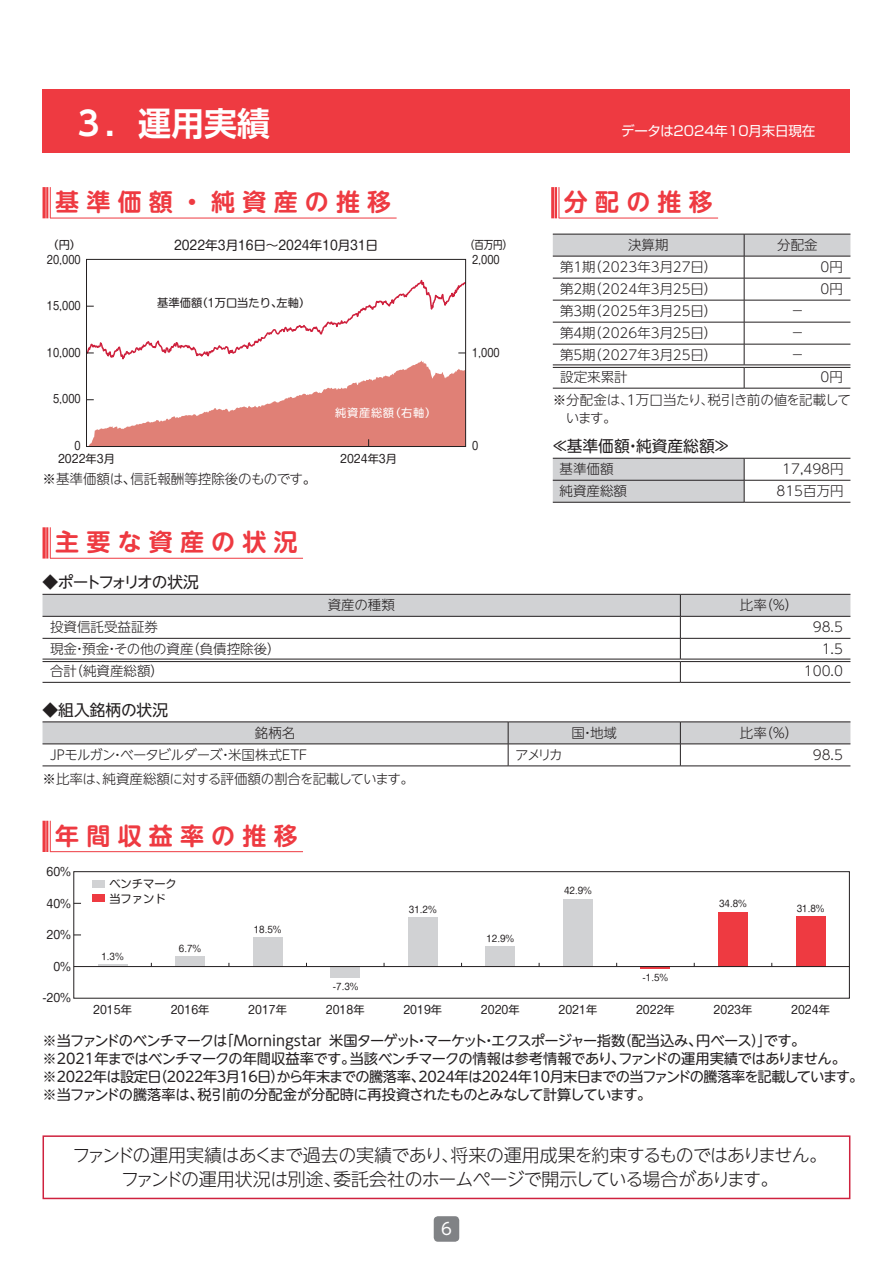
<style>
.page{position:relative;width:893px;height:1263px;background:#fff}
.page>*{position:absolute;margin:0;border:0;box-sizing:border-box;transform-origin:0 0}
.t1{font:700 33px "UD Shin Go NT Pro De";color:#fff}
.t2{font:700 24px "UD Shin M Go Pro De";letter-spacing:.3em;color:#ee3a41}
.t3{font:300 18px/24px "UD Shin Go NT Pro";letter-spacing:-.04em;color:#231f20;text-align:center}
.t4{font:16.5px "UD Shin Go NT Pro";color:#fff}
.t5{font:15.75px "UD Shin M Go Pro";color:#231f20}
.t6{font:15.75px "UD Shin Go NT Pro";letter-spacing:-.14em;color:#231f20}
.t7{font:15.75px "UD Shin Go NT Pro";letter-spacing:-.015em;color:#231f20}
.t8{font:14.25px/18px "UD Shin M Go Pro";letter-spacing:-.04em;color:#231f20}
.t9{font:300 13.5px "UD Shin Go NT Pro";color:#231f20}
.t10{font:300 13.5px "UD Shin Go NT Pro";letter-spacing:-.035em;color:#231f20}
.t11{font:300 13.5px/22.2px "UD Shin Go NT Pro";letter-spacing:-.02em;color:#231f20}
.t12{font:300 13.5px "UD Shin Go NT Pro";letter-spacing:-.04em;color:#231f20}
.t13{font:300 13.5px "UD Shin M Go Pro";color:#231f20}
.t14{font:13.5px "Shin Go Pr 5";color:#fff}
.t15{font:12.75px "Shin M Go Pro";color:#231f20}
.t16{font:11.25px/14.5px "Shin M Go Pro";color:#231f20}
.t17{font:11.25px "Shin M Go Pro";color:#231f20;scale:.9 1}
.t18{font:11.25px "Shin M Go Pro";letter-spacing:.065em;color:#fff}
.t19{font:11.25px "Shin M Go Pro";color:#231f20;scale:.85 1}
.t20{font:9px "Shin M Go Pro";color:#231f20}
</style>
<div class="page">
<div style="left:434px;top:1216px;width:25px;height:26px;background:#808285;border-radius:4px"></div>
<div style="left:43px;top:89px;width:807px;height:64px;background:#ee3a41"></div>
<hr style="left:50px;top:218px;width:347px;height:1px;background:#ee3a41">
<hr style="left:43px;top:187px;width:3px;height:31px;background:#ee3a41">
<hr style="left:46px;top:187px;width:2px;height:31px;background:#ee3a41">
<hr style="left:50px;top:187px;width:1px;height:31px;background:#ee3a41">
<hr style="left:50px;top:851px;width:253px;height:1px;background:#ee3a41">
<hr style="left:43px;top:821px;width:3px;height:31px;background:#ee3a41">
<hr style="left:46px;top:821px;width:2px;height:31px;background:#ee3a41">
<hr style="left:50px;top:821px;width:1px;height:31px;background:#ee3a41">
<hr style="left:559px;top:218px;width:159px;height:1px;background:#ee3a41">
<hr style="left:551px;top:187px;width:3px;height:31px;background:#ee3a41">
<hr style="left:555px;top:187px;width:2px;height:31px;background:#ee3a41">
<hr style="left:559px;top:187px;width:1px;height:31px;background:#ee3a41">
<hr style="left:50px;top:558px;width:253px;height:1px;background:#ee3a41">
<hr style="left:43px;top:527px;width:3px;height:31px;background:#ee3a41">
<hr style="left:46px;top:527px;width:2px;height:31px;background:#ee3a41">
<hr style="left:50px;top:527px;width:1px;height:31px;background:#ee3a41">
<div style="left:43px;top:1135px;width:807px;height:64px;border:2px solid #cf223e"></div>
<svg style="left:86px;top:258px;width:381px;height:189px"></svg>
<svg style="left:87px;top:274px;width:379px;height:172px"></svg>
<hr style="left:553px;top:388px;width:191px;height:1px;background:#231f20">
<hr style="left:744px;top:388px;width:106px;height:1px;background:#231f20">
<svg style="left:553px;top:234px;width:297px;height:154px"></svg>
<hr style="left:553px;top:365px;width:191px;height:1px;background:#231f20">
<hr style="left:553px;top:367px;width:191px;height:1px;background:#231f20">
<hr style="left:744px;top:365px;width:106px;height:1px;background:#231f20">
<hr style="left:744px;top:367px;width:106px;height:1px;background:#231f20">
<hr style="left:744px;top:458px;width:106px;height:1px;background:#231f20">
<hr style="left:744px;top:480px;width:106px;height:1px;background:#231f20">
<svg style="left:553px;top:458px;width:192px;height:44px;background:#c8c9cb"></svg>
<hr style="left:553px;top:502px;width:191px;height:1px;background:#231f20">
<hr style="left:744px;top:502px;width:106px;height:1px;background:#231f20">
<hr style="left:43px;top:682px;width:637px;height:1px;background:#231f20">
<hr style="left:680px;top:682px;width:170px;height:1px;background:#231f20">
<svg style="left:43px;top:594px;width:807px;height:88px"></svg>
<hr style="left:43px;top:766px;width:465px;height:1px;background:#231f20">
<hr style="left:508px;top:766px;width:172px;height:1px;background:#231f20">
<hr style="left:680px;top:766px;width:170px;height:1px;background:#231f20">
<svg style="left:43px;top:722px;width:807px;height:44px"></svg>
<div style="left:73px;top:871px;width:777px;height:127px;border:1px solid #231f20"></div>
<hr style="left:641px;top:966px;width:29px;height:3px;background:#ee3a41">
<div style="left:718px;top:911px;width:30px;height:55px;background:#ee3a41"></div>
<div style="left:796px;top:916px;width:29px;height:50px;background:#ee3a41"></div>
<div style="left:563px;top:899px;width:30px;height:67px;background:#d1d2d4"></div>
<div style="left:485px;top:946px;width:30px;height:20px;background:#d1d2d4"></div>
<hr style="left:98px;top:964px;width:29px;height:2px;background:#d1d2d4">
<div style="left:175px;top:956px;width:30px;height:10px;background:#d1d2d4"></div>
<div style="left:253px;top:937px;width:30px;height:29px;background:#d1d2d4"></div>
<div style="left:330px;top:966px;width:30px;height:12px;background:#d1d2d4"></div>
<div style="left:408px;top:917px;width:30px;height:49px;background:#d1d2d4"></div>
<hr style="left:74px;top:966px;width:775px;height:1px;background:#231f20">
<div style="left:92px;top:880px;width:13px;height:8px;background:#d1d2d4"></div>
<div style="left:92px;top:895px;width:13px;height:7px;background:#ee3a41"></div>
<h1 class="t1" style="left:72px;top:96px;width:200px">３．運用実績</h1>
<h2 class="t2" style="left:55px;top:183px;width:338px">基準価額・純資産の推移</h2>
<p class="t14" style="left:621px;top:120px;width:196px">データは2024年10月末日現在</p>
<h2 class="t2" style="left:564px;top:183px;width:150px">分配の推移</h2>
<p class="t16" style="left:47px;top:236px;width:35px">（円）</p>
<p class="t15" style="left:174px;top:235px;width:206px">2022年3月16日～2024年10月31日</p>
<p class="t19" style="left:465px;top:236px;width:57px">（百万円）</p>
<p class="t9" style="left:628px;top:234px;width:42px">決算期</p>
<p class="t9" style="left:777px;top:234px;width:42px">分配金</p>
<p class="t9" style="left:560px;top:256px;width:158px">第１期（2023年3月27日）</p>
<p class="t9" style="left:820px;top:256px;width:24px">0円</p>
<p class="t9" style="left:560px;top:278px;width:158px">第２期（2024年3月25日）</p>
<p class="t9" style="left:820px;top:278px;width:24px">0円</p>
<p class="t9" style="left:560px;top:300px;width:158px">第３期（2025年3月25日）</p>
<p class="t9" style="left:791px;top:300px;width:15px">−</p>
<p class="t9" style="left:560px;top:322px;width:158px">第４期（2026年3月25日）</p>
<p class="t9" style="left:791px;top:322px;width:15px">−</p>
<p class="t9" style="left:560px;top:344px;width:158px">第５期（2027年3月25日）</p>
<p class="t9" style="left:791px;top:344px;width:15px">−</p>
<p class="t9" style="left:560px;top:366px;width:69px">設定来累計</p>
<p class="t17" style="left:47px;top:250px;width:39px">20,000</p>
<p class="t17" style="left:47px;top:297px;width:39px">15,000</p>
<p class="t17" style="left:472px;top:250px;width:32px">2,000</p>
<p class="t16" style="left:157px;top:294px;width:155px">基準価額（1万口当たり、左軸）</p>
<p class="t17" style="left:47px;top:344px;width:39px">10,000</p>
<p class="t17" style="left:472px;top:344px;width:32px">1,000</p>
<p class="t11" style="left:553px;top:366px;width:300px;text-indent:268px">0円※分配金は、１万口当たり、税引き前の値を記載して</p>
<p class="t9" style="left:566px;top:406px;width:52px">います。</p>
<p class="t5" style="left:552px;top:433px;width:179px">≪基準価額・純資産総額≫</p>
<p class="t9" style="left:560px;top:458px;width:55px">基準価額</p>
<p class="t9" style="left:782px;top:458px;width:63px">17,498円</p>
<p class="t9" style="left:560px;top:480px;width:69px">純資産総額</p>
<p class="t9" style="left:776px;top:480px;width:69px">815百万円</p>
<p class="t17" style="left:53px;top:390px;width:32px">5,000</p>
<p class="t18" style="left:335px;top:404px;width:103px">純資産総額（右軸）</p>
<p class="t17" style="left:75px;top:437px;width:8px">0</p>
<p class="t17" style="left:472px;top:437px;width:8px">0</p>
<p class="t16" style="left:58px;top:450px;width:58px">2022年3月</p>
<p class="t16" style="left:340px;top:450px;width:58px">2024年3月</p>
<p class="t13" style="left:43px;top:468px;width:275px">※基準価額は、信託報酬等控除後のものです。</p>
<h2 class="t2" style="left:55px;top:523px;width:244px">主要な資産の状況</h2>
<p class="t6" style="left:43px;top:569px;width:158px">◆ポートフォリオの状況</p>
<p class="t9" style="left:328px;top:594px;width:69px">資産の種類</p>
<p class="t9" style="left:740px;top:594px;width:60px">比率（％）</p>
<p class="t9" style="left:50px;top:616px;width:109px">投資信託受益証券</p>
<p class="t9" style="left:813px;top:616px;width:32px">98.5</p>
<p class="t9" style="left:50px;top:638px;width:232px">現金・預金・その他の資産（負債控除後）</p>
<p class="t9" style="left:822px;top:638px;width:23px">1.5</p>
<p class="t9" style="left:50px;top:660px;width:116px">合計（純資産総額）</p>
<p class="t9" style="left:804px;top:660px;width:41px">100.0</p>
<p class="t7" style="left:43px;top:697px;width:127px">◆組入銘柄の状況</p>
<p class="t9" style="left:255px;top:722px;width:42px">銘柄名</p>
<p class="t9" style="left:571px;top:722px;width:47px">国・地域</p>
<p class="t9" style="left:740px;top:722px;width:60px">比率（％）</p>
<p class="t12" style="left:50px;top:744px;width:262px">JPモルガン・ベータビルダーズ・米国株式ＥＴＦ</p>
<p class="t9" style="left:515px;top:744px;width:49px">アメリカ</p>
<p class="t9" style="left:813px;top:744px;width:32px">98.5</p>
<p class="t10" style="left:43px;top:768px;width:373px">※比率は、純資産総額に対する評価額の割合を記載しています。</p>
<h2 class="t2" style="left:55px;top:816px;width:244px">年間収益率の推移</h2>
<p class="t16" style="left:47px;top:863px;width:26px">60%</p>
<p class="t16" style="left:47px;top:895px;width:26px">40%</p>
<p class="t16" style="left:47px;top:926px;width:26px">20%</p>
<p class="t16" style="left:53px;top:958px;width:19px">0%</p>
<p class="t16" style="left:42px;top:989px;width:30px">-20%</p>
<p class="t16" style="left:109px;top:875px;width:69px">ベンチマーク当ファンド</p>
<p class="t20" style="left:101px;top:949px;width:24px">1.3%</p>
<p class="t20" style="left:179px;top:941px;width:24px">6.7%</p>
<p class="t20" style="left:254px;top:922px;width:29px">18.5%</p>
<p class="t20" style="left:333px;top:979px;width:27px">-7.3%</p>
<p class="t20" style="left:409px;top:902px;width:29px">31.2%</p>
<p class="t20" style="left:486px;top:931px;width:29px">12.9%</p>
<p class="t20" style="left:564px;top:884px;width:29px">42.9%</p>
<p class="t20" style="left:643px;top:970px;width:27px">-1.5%</p>
<p class="t16" style="left:93px;top:1001px;width:40px">2015年</p>
<p class="t16" style="left:171px;top:1001px;width:40px">2016年</p>
<p class="t16" style="left:248px;top:1001px;width:40px">2017年</p>
<p class="t16" style="left:326px;top:1001px;width:40px">2018年</p>
<p class="t16" style="left:403px;top:1001px;width:40px">2019年</p>
<p class="t16" style="left:481px;top:1001px;width:40px">2020年</p>
<p class="t16" style="left:558px;top:1001px;width:40px">2021年</p>
<p class="t16" style="left:636px;top:1001px;width:40px">2022年</p>
<p class="t20" style="left:719px;top:897px;width:29px">34.8%</p>
<p class="t16" style="left:714px;top:1001px;width:40px">2023年</p>
<p class="t20" style="left:797px;top:901px;width:29px">31.8%</p>
<p class="t16" style="left:791px;top:1001px;width:40px">2024年</p>
<p class="t8" style="left:43px;top:1031px;width:822px">※当ファンドのベンチマークは「Morningstar 米国ターゲット・マーケット・エクスポージャー指数（配当込み、円ベース）」です。<br>※2021年まではベンチマークの年間収益率です。当該ベンチマークの情報は参考情報であり、ファンドの運用実績ではありません。※2022年は設定日（2022年3月16日）から年末までの騰落率、2024年は2024年10月末日までの当ファンドの騰落率を記載しています。※当ファンドの騰落率は、税引前の分配金が分配時に再投資されたものとみなして計算しています。</p>
<p class="t3" style="left:72px;top:1143px;width:756px">ファンドの運用実績はあくまで過去の実績であり、将来の運用成果を約束するものではありません。ファンドの運用状況は別途、委託会社のホームページで開示している場合があります。</p>
<p class="t4" style="left:441px;top:1215px;width:12px">6</p>
</div>
